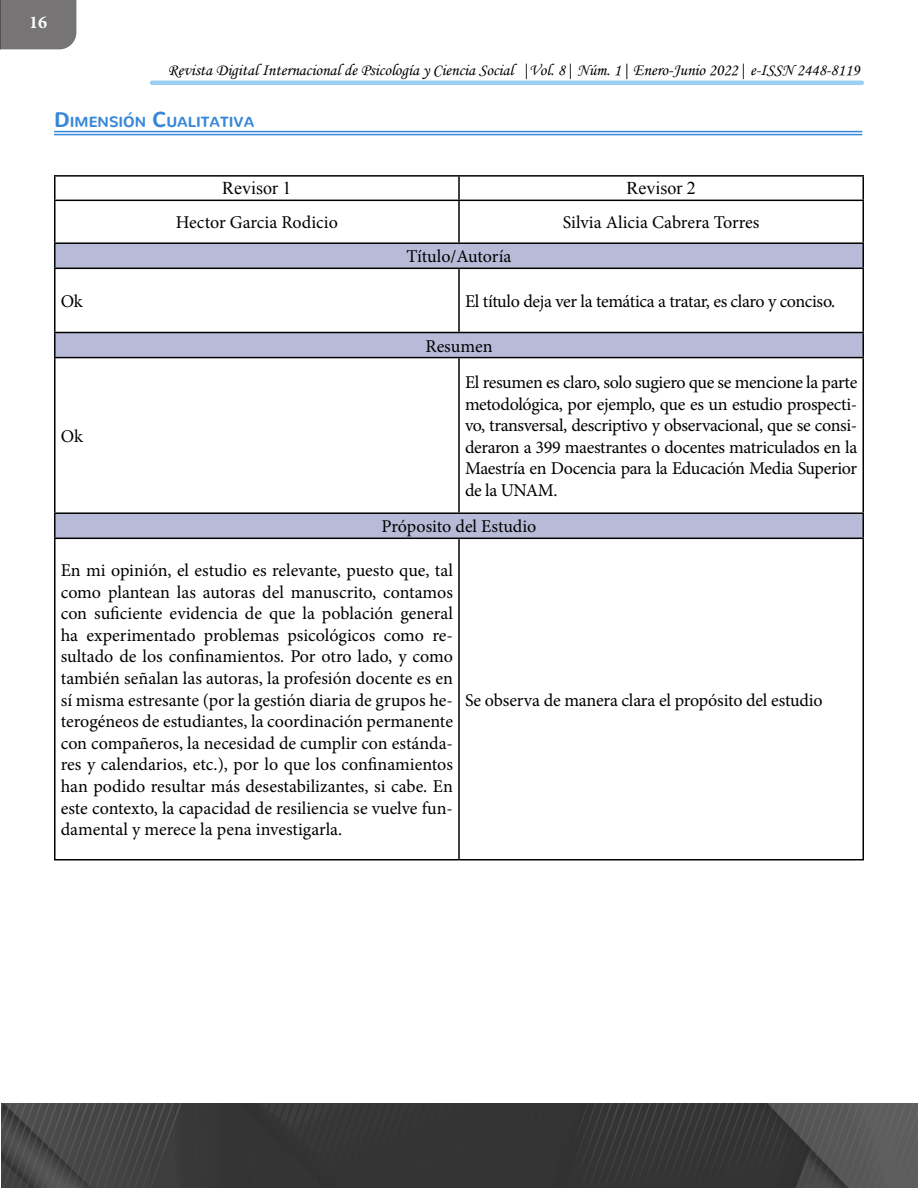
<style>
.page{position:relative;width:918px;height:1188px;background:#fff}
.page>*{position:absolute;margin:0;border:0;box-sizing:border-box;transform-origin:0 0}
.t1{font:18px/21.6px "Minion Pro";letter-spacing:-.01em;color:#000;text-align:justify}
.t2{font:18px "Times New Roman";color:#000}
.t3{font:700 18px "Minion Pro";color:#fff}
.t4{font:16.5px "Monotype Corsiva";color:#000}
.Nivel_1{font:800 14.7px "Nunito";color:#3888d9}
.s1{font-size:21px}
</style>
<div class="page">
<img style="left:1px;top:1103px;width:917px;height:85px">
<div style="left:0;top:0;width:76px;height:49px;background:#767475"></div>
<hr style="left:150px;top:81px;width:714px;height:4px;background:#9acef3;border-radius:2px">
<hr style="left:54px;top:131px;width:808px;height:1px;background:#3888d9">
<hr style="left:54px;top:134px;width:808px;height:1px;background:#3888d9">
<svg style="left:56px;top:244px;width:806px;height:294px"></svg>
<hr style="left:54px;top:175px;width:405px;height:2px;background:#000">
<hr style="left:54px;top:177px;width:2px;height:23px;background:#000">
<hr style="left:459px;top:175px;width:405px;height:2px;background:#000">
<hr style="left:458px;top:177px;width:2px;height:23px;background:#000">
<hr style="left:862px;top:177px;width:2px;height:23px;background:#000">
<hr style="left:54px;top:200px;width:405px;height:1px;background:#000">
<hr style="left:54px;top:201px;width:2px;height:41px;background:#000">
<hr style="left:459px;top:200px;width:405px;height:1px;background:#000">
<hr style="left:458px;top:201px;width:2px;height:41px;background:#000">
<hr style="left:862px;top:201px;width:2px;height:41px;background:#000">
<hr style="left:54px;top:242px;width:405px;height:2px;background:#000">
<hr style="left:54px;top:244px;width:2px;height:24px;background:#000">
<hr style="left:459px;top:242px;width:405px;height:2px;background:#000">
<hr style="left:862px;top:244px;width:2px;height:24px;background:#000">
<hr style="left:54px;top:268px;width:405px;height:1px;background:#000">
<hr style="left:54px;top:269px;width:2px;height:63px;background:#000">
<hr style="left:459px;top:268px;width:405px;height:1px;background:#000">
<hr style="left:458px;top:269px;width:2px;height:63px;background:#000">
<hr style="left:862px;top:269px;width:2px;height:63px;background:#000">
<hr style="left:54px;top:332px;width:405px;height:1px;background:#000">
<hr style="left:54px;top:333px;width:2px;height:24px;background:#000">
<hr style="left:459px;top:332px;width:405px;height:1px;background:#000">
<hr style="left:862px;top:333px;width:2px;height:24px;background:#000">
<hr style="left:54px;top:357px;width:405px;height:1px;background:#000">
<hr style="left:54px;top:358px;width:2px;height:154px;background:#000">
<hr style="left:459px;top:357px;width:405px;height:1px;background:#000">
<hr style="left:458px;top:358px;width:2px;height:154px;background:#000">
<hr style="left:862px;top:358px;width:2px;height:154px;background:#000">
<hr style="left:54px;top:512px;width:405px;height:2px;background:#000">
<hr style="left:54px;top:514px;width:2px;height:24px;background:#000">
<hr style="left:459px;top:512px;width:405px;height:2px;background:#000">
<hr style="left:862px;top:514px;width:2px;height:24px;background:#000">
<hr style="left:54px;top:538px;width:405px;height:1px;background:#000">
<hr style="left:54px;top:539px;width:2px;height:320px;background:#000">
<hr style="left:459px;top:538px;width:405px;height:1px;background:#000">
<hr style="left:458px;top:539px;width:2px;height:320px;background:#000">
<hr style="left:862px;top:539px;width:2px;height:320px;background:#000">
<hr style="left:54px;top:859px;width:405px;height:1px;background:#000">
<hr style="left:459px;top:859px;width:405px;height:1px;background:#000">
<p class="t3" style="left:29px;top:10px;width:19px">16</p>
<p class="t4" style="left:168px;top:60px;width:693px">Revista Digital Internacional de Psicología y Ciencia Social |Vol. 8| Núm. 1| Enero-Junio 2022| e-ISSN 2448-8119</p>
<p class="Nivel_1" style="left:54px;top:108px;width:202px"><span class="s1">D</span> IM ENSIÓN <span class="s1">C</span>UALITATIVA</p>
<p class="t2" style="left:222px;top:176px;width:71px">Revisor 1</p>
<p class="t2" style="left:626px;top:176px;width:71px">Revisor 2</p>
<p class="t1" style="left:176px;top:212px;width:163px">Hector Garcia Rodicio</p>
<p class="t1" style="left:563px;top:212px;width:198px">Silvia Alicia Cabrera Torres</p>
<p class="t1" style="left:406px;top:246px;width:107px">Título/Autoría</p>
<p class="t1" style="left:61px;top:290px;width:23px">Ok</p>
<p class="t1" style="left:465px;top:290px;width:372px">El título deja ver la temática a tratar, es claro y conciso.</p>
<p class="t1" style="left:425px;top:335px;width:69px">Resumen</p>
<p class="t1" style="left:465px;top:371px;width:394px">El resumen es claro, solo sugiero que se mencione la parte metodológica, por ejemplo, que es un estudio prospecti&shy;vo, transversal, descriptivo y observacional, que se consi&shy;deraron a 399 maestrantes o docentes matriculados en la Maestría en Docencia para la Educación Media Superior de la UNAM.</p>
<p class="t1" style="left:382px;top:516px;width:156px">Próposito del Estudio</p>
<p class="t1" style="left:61px;top:560px;width:394px">En mi opinión, el estudio es relevante, puesto que, tal como plantean las autoras del manuscrito, contamos con suficiente evidencia de que la población general ha experimentado problemas psicológicos como re&shy;sultado de los confinamientos. Por otro lado, y como también señalan las autoras, la profesión docente es en sí misma estresante (por la gestión diaria de grupos he&shy;terogéneos de estudiantes, la coordinación permanente con compañeros, la necesidad de cumplir con estánda&shy;res y calendarios, etc.), por lo que los confinamientos han podido resultar más desestabilizantes, si cabe. En este contexto, la capacidad de resiliencia se vuelve fun&shy;damental y merece la pena investigarla.</p>
<p class="t1" style="left:61px;top:425px;width:24px">Ok</p>
<p class="t1" style="left:465px;top:689px;width:359px">Se observa de manera clara el propósito del estudio</p>
</div>
